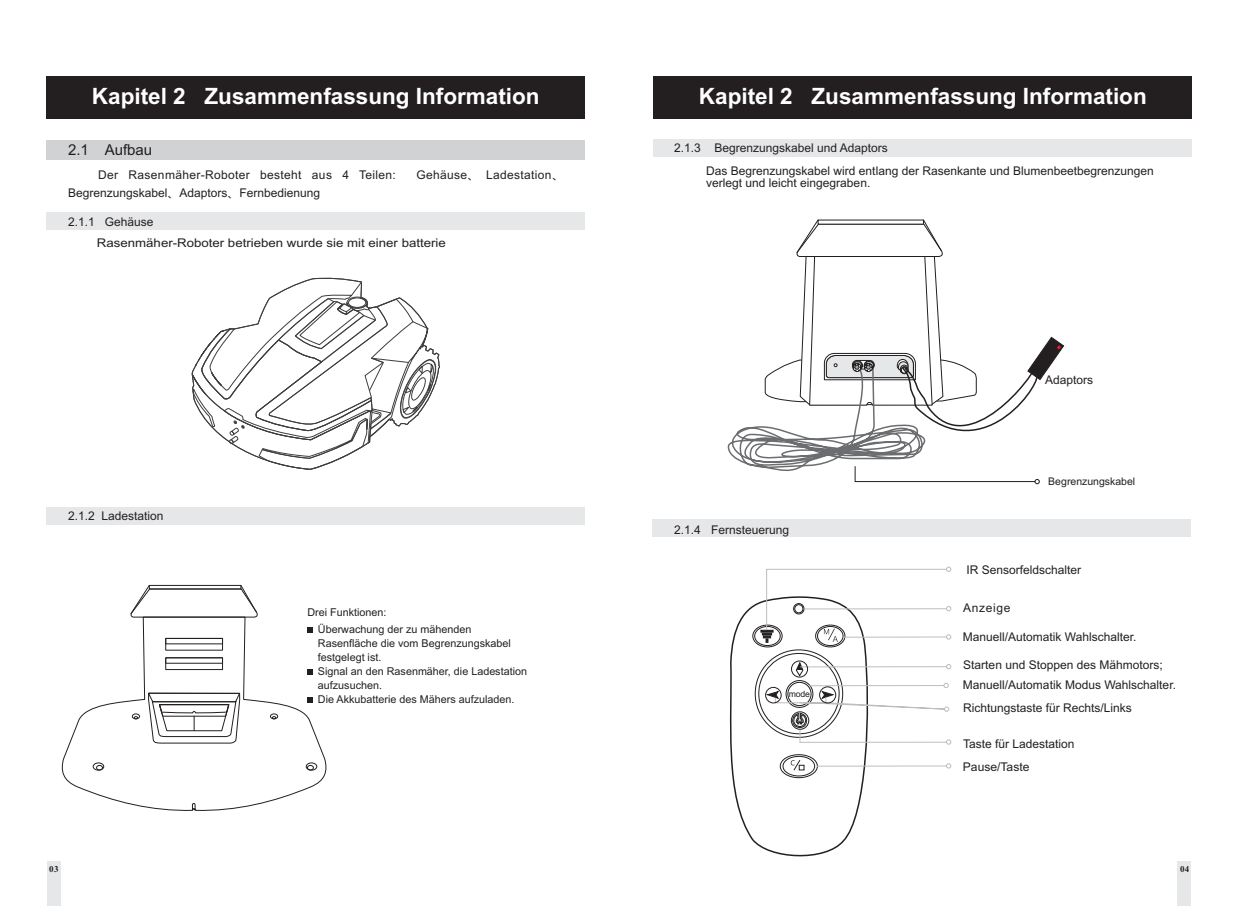
<style>
.page{position:relative;width:1238px;height:919px;background:#fff}
.page>*{position:absolute;margin:0;border:0;box-sizing:border-box;transform-origin:0 0}
.t1{font:700 22.5px "Arial";color:#fff}
.t2{font:15px "Arial";color:#231f20}
.t3{font:12px/21.5px "Arial";color:#231f20}
.t4{font:12px "Arial";letter-spacing:.03em;color:#231f20}
.t5{font:12px "Arial";letter-spacing:.055em;color:#231f20}
.t6{font:10.8px/13.8px "Arial";color:#231f20}
.t7{font:10.5px "Arial";color:#231f20}
.t8{font:700 9px "Times New Roman";color:#231f20}
.t9{font:8.7px "Arial";color:#231f20}
.s1{font-family:"Microsoft Ya Hei"}
</style>
<div class="page">
<div style="left:47px;top:212px;width:538px;height:17px;background:#e6e7e9"></div>
<div style="left:47px;top:507px;width:538px;height:17px;background:#e6e7e9"></div>
<div style="left:47px;top:140px;width:538px;height:19px;background:#d1d2d4"></div>
<div style="left:46px;top:77px;width:538px;height:42px;background:#231f20"></div>
<svg style="left:191px;top:277px;width:249px;height:193px"></svg>
<svg style="left:130px;top:584px;width:128px;height:32px"></svg>
<svg style="left:61px;top:616px;width:266px;height:195px"></svg>
<div style="left:165px;top:638px;width:58px;height:6px;border:1px solid #231f20"></div>
<div style="left:165px;top:657px;width:58px;height:13px;border:1px solid #231f20"></div>
<div style="left:165px;top:657px;width:58px;height:6px;border:1px solid #231f20"></div>
<svg style="left:148px;top:692px;width:93px;height:51px"></svg>
<svg style="left:307px;top:627px;width:5px;height:5px"></svg>
<svg style="left:308px;top:697px;width:5px;height:5px"></svg>
<svg style="left:307px;top:669px;width:5px;height:5px"></svg>
<div style="left:653px;top:77px;width:538px;height:42px;background:#231f20"></div>
<div style="left:653px;top:139px;width:538px;height:17px;background:#e6e7e9"></div>
<div style="left:652px;top:519px;width:538px;height:17px;background:#e6e7e9"></div>
<svg style="left:727px;top:219px;width:336px;height:266px"></svg>
<div style="left:47px;top:861px;width:13px;height:45px;background:#e6e7e9"></div>
<div style="left:1177px;top:861px;width:14px;height:45px;background:#e6e7e9"></div>
<svg style="left:729px;top:566px;width:222px;height:291px"></svg>
<hr style="left:804px;top:608px;width:142px;height:1px;background:#bcbdc0">
<div style="left:791px;top:660px;width:17px;height:17px;border:1px solid #231f20;border-radius:50%"></div>
<div style="left:819px;top:686px;width:17px;height:17px;border:1px solid #231f20;border-radius:50%"></div>
<div style="left:765px;top:687px;width:16px;height:16px;border:1px solid #231f20;border-radius:50%"></div>
<div style="left:790px;top:711px;width:19px;height:18px;border:1px solid #231f20;border-radius:50%"></div>
<h1 class="t1" style="left:92px;top:87px;width:449px">Kapitel 2 Zusammenfassung Information</h1>
<p class="t2" style="left:68px;top:144px;width:86px">2.1 Aufbau</p>
<p class="t4" style="left:98px;top:170px;width:299px">Der Rasenmäher-Roboter besteht aus 4 Teilen:</p>
<p class="t4" style="left:416px;top:170px;width:149px">Gehäuse<span class="s1">、</span> Ladestation<span class="s1">、</span></p>
<p class="t3" style="left:68px;top:183px;width:254px">Begrenzungskabel<span class="s1">、</span>Adaptors<span class="s1">、</span>Fernbedienung</p>
<p class="t3" style="left:97px;top:212px;width:350px;text-indent:-29px">2.1.1 Gehäuse<br>Rasenmäher-Roboter betrieben wurde sie mit einer batterie</p>
<p class="t3" style="left:68px;top:506px;width:97px">2.1.2 Ladestation</p>
<p class="t6" style="left:318px;top:604px;width:155px;line-height:17.1px;text-indent:-10px">Drei Funktionen:<br>Überwachung der zu mähenden</p>
<p class="t6" style="left:318px;top:637px;width:211px">Rasenfläche die vom Begrenzungskabel festgelegt ist.<br>Signal an den Rasenmäher, die Ladestation aufzusuchen.<br>Die Akkubatterie des Mähers aufzuladen.</p>
<h1 class="t1" style="left:699px;top:87px;width:449px">Kapitel 2 Zusammenfassung Information</h1>
<p class="t3" style="left:706px;top:137px;width:449px;line-height:23.1px;text-indent:-32px">2.1.3 Begrenzungskabel und Adaptors<br>Das Begrenzungskabel wird entlang der Rasenkante und Blumenbeetbegrenzungen</p>
<p class="t3" style="left:706px;top:173px;width:166px">verlegt und leicht eingegraben.</p>
<p class="t3" style="left:1045px;top:370px;width:50px">Adaptors</p>
<p class="t3" style="left:674px;top:519px;width:116px">2.1.4 Fernsteuerung</p>
<p class="t9" style="left:788px;top:690px;width:23px">mode</p>
<p class="t7" style="left:1048px;top:477px;width:88px">Begrenzungskabel</p>
<p class="t3" style="left:966px;top:559px;width:116px">IR Sensorfeldschalter</p>
<p class="t5" style="left:963px;top:603px;width:49px">Anzeige</p>
<p class="t3" style="left:962px;top:626px;width:175px">Manuell/Automatik Wahlschalter.</p>
<p class="t3" style="left:962px;top:656px;width:214px;line-height:20.1px">Starten und Stoppen des Mähmotors;<br>Manuell/Automatik Modus Wahlschalter.</p>
<p class="t3" style="left:963px;top:698px;width:170px">Richtungstaste für Rechts/Links</p>
<p class="t3" style="left:962px;top:733px;width:113px;line-height:23px">Taste für Ladestation<br>Pause/Taste</p>
<p class="t8" style="left:49px;top:866px;width:11px">03</p>
<p class="t8" style="left:1179px;top:866px;width:11px">04</p>
</div>
